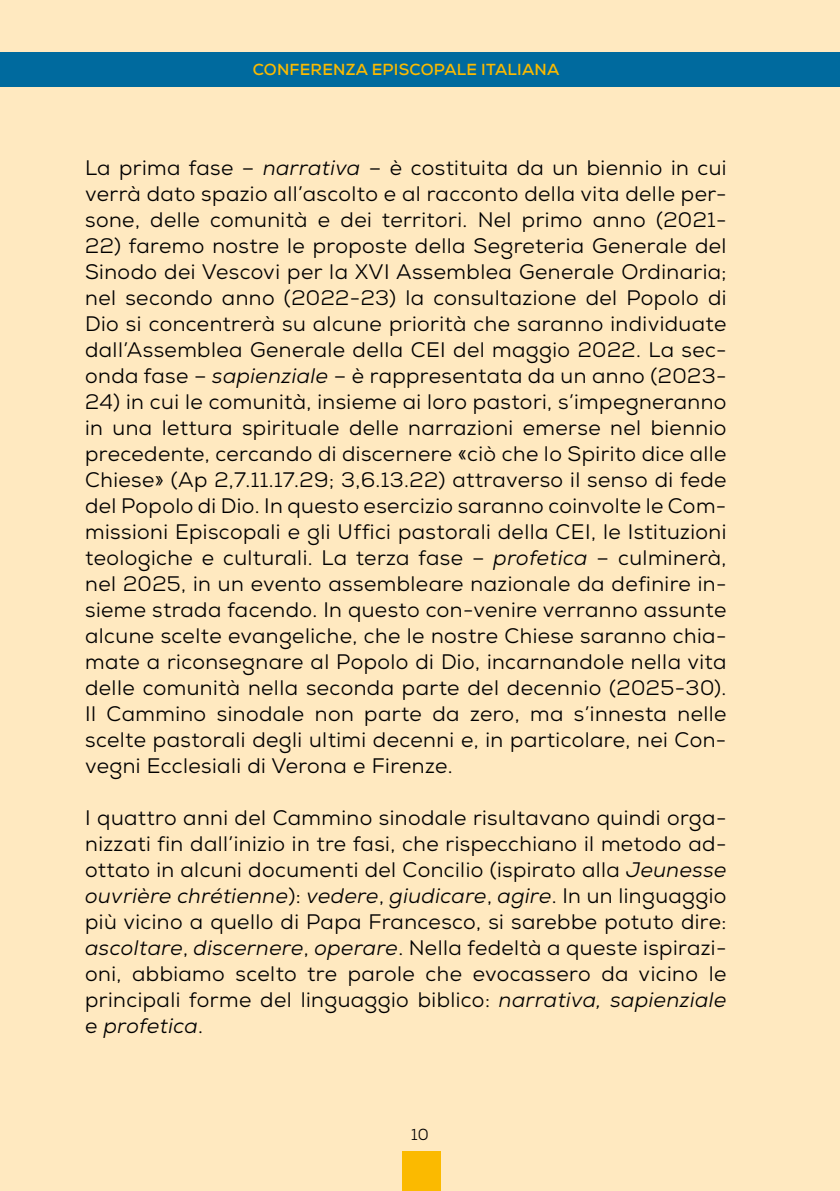
<style>
.page{position:relative;width:840px;height:1191px;background:#fff}
.page>*{position:absolute;margin:0;border:0;box-sizing:border-box;transform-origin:0 0}
.t1{font:21px/26px "Nexa";letter-spacing:.02em;color:#000;text-align:justify}
.t2{font:700 16px "Nexa";letter-spacing:.015em;color:#fbba00}
.t3{font:16px "Nexa";color:#000}
.s1{font-style:italic}
</style>
<div class="page">
<div style="left:0;top:0;width:839px;height:1191px;background:#ffe9c0"></div>
<div style="left:402px;top:1151px;width:38px;height:40px;background:#fbba00"></div>
<div style="left:0;top:53px;width:839px;height:34px;background:#006a9e"></div>
<p class="t2" style="left:252px;top:59px;width:308px">CONFERENZA EPISCOPALE ITALIANA</p>
<p class="t1" style="left:85px;top:154px;width:642px">La prima fase – <span class="s1">narrativa</span> – è costituita da un biennio in cui verrà dato spazio all’ascolto e al racconto della vita delle per&shy;sone, delle comunità e dei territori. Nel primo anno (2021-</p>
<p class="t1" style="left:85px;top:232px;width:642px">22) faremo nostre le proposte della Segreteria Generale del Sinodo dei Vescovi per la XVI Assemblea Generale Ordinaria; nel secondo anno (2022-23) la consultazione del Popolo di Dio si concentrerà su alcune priorità che saranno individuate dall’Assemblea Generale della CEI del maggio 2022. La sec&shy;onda fase – <span class="s1">sapienziale</span> – è rappresentata da un anno (2023-</p>
<p class="t1" style="left:85px;top:388px;width:642px">24) in cui le comunità, insieme ai loro pastori, s’impegneranno in una lettura spirituale delle narrazioni emerse nel biennio precedente, cercando di discernere «ciò che lo Spirito dice alle Chiese» (Ap 2,7.11.17.29; 3,6.13.22) attraverso il senso di fede del Popolo di Dio. In questo esercizio saranno coinvolte le Com&shy;missioni Episcopali e gli Uffici pastorali della CEI, le Istituzioni teologiche e culturali. La terza fase – <span class="s1">profetica</span> – culminerà, nel 2025, in un evento assembleare nazionale da definire in&shy;sieme strada facendo. In questo con-venire verranno assunte alcune scelte evangeliche, che le nostre Chiese saranno chia&shy;mate a riconsegnare al Popolo di Dio, incarnandole nella vita delle comunità nella seconda parte del decennio (2025-30).<br>Il Cammino sinodale non parte da zero, ma s’innesta nelle scelte pastorali degli ultimi decenni e, in particolare, nei Con&shy;vegni Ecclesiali di Verona e Firenze.</p>
<p class="t1" style="left:85px;top:804px;width:642px">I quattro anni del Cammino sinodale risultavano quindi orga&shy;nizzati fin dall’inizio in tre fasi, che rispecchiano il metodo ad&shy;ottato in alcuni documenti del Concilio (ispirato alla <span class="s1">Jeunesse ouvrière chrétienne</span>): <span class="s1">vedere</span>, <span class="s1">giudicare</span>, <span class="s1">agire</span>. In un linguaggio più vicino a quello di Papa Francesco, si sarebbe potuto dire: <span class="s1">ascoltare</span>, <span class="s1">discernere</span>, <span class="s1">operare</span>. Nella fedeltà a queste ispirazi&shy;oni, abbiamo scelto tre parole che evocassero da vicino le principali forme del linguaggio biblico: <span class="s1">narrativa, sapienziale </span>e <span class="s1">profetica</span>.</p>
<p class="t3" style="left:411px;top:1124px;width:19px">10</p>
</div>
